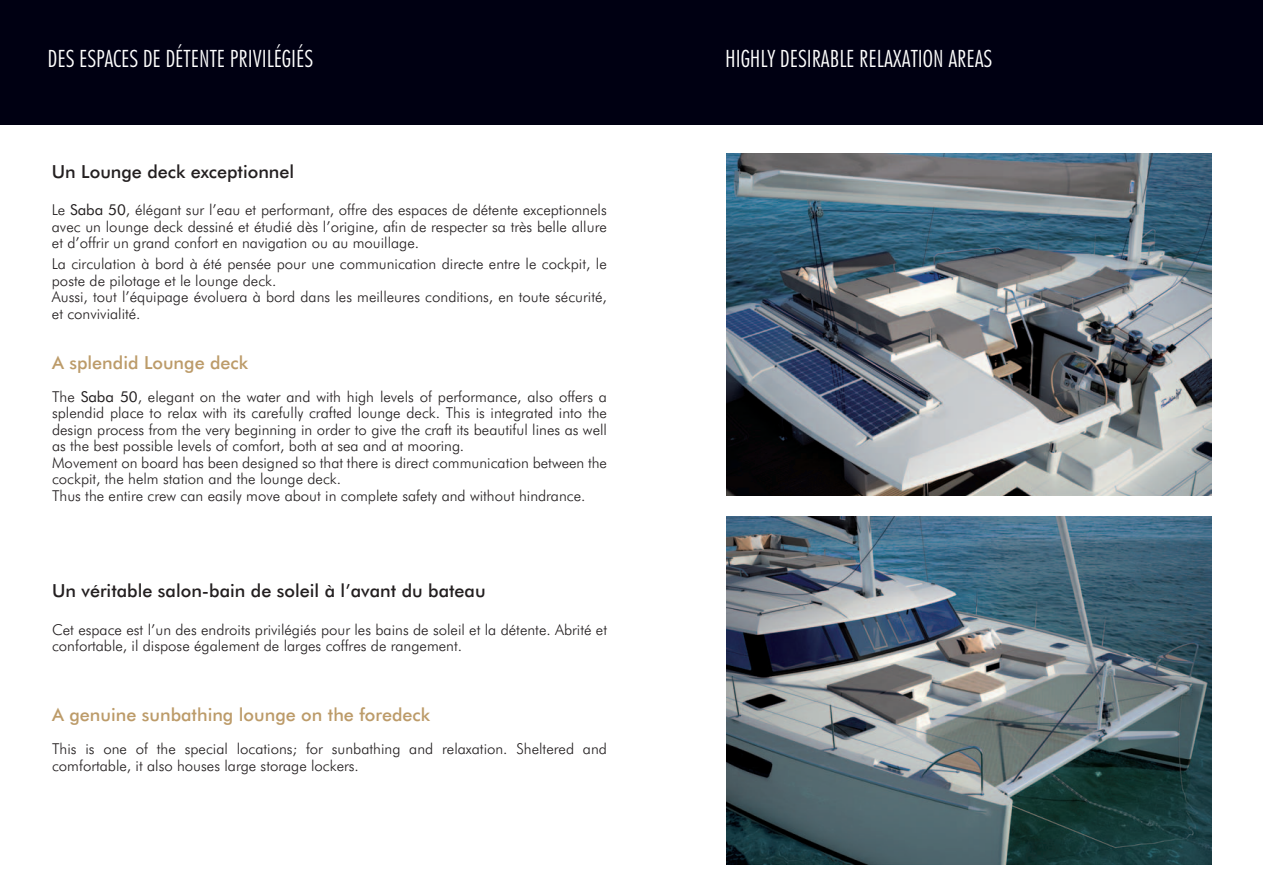
<style>
.page{position:relative;width:1263px;height:893px;background:#fff}
.page>*{position:absolute;margin:0;border:0;box-sizing:border-box;transform-origin:0 0}
.t1{font:300 condensed 24px "Futura BT";color:#fff}
.t2{font:500 18px "Futura BT";color:#231f20}
.t3{font:500 18px "Futura BT";color:#bc9b69}
.t4{font:300 15px/16.5px "Futura BT";color:#231f20}
.s1{font-weight:400}
</style>
<div class="page">
<div style="left:0;top:0;width:1263px;height:125px;background:#000012"></div>
<img style="left:726px;top:154px;width:485px;height:341px">
<img style="left:726px;top:517px;width:485px;height:348px">
<h1 class="t1" style="left:48px;top:44px;width:267px">DES ESPACES DE DÉTENTE PRIVILÉGIÉS</h1>
<h1 class="t1" style="left:725px;top:44px;width:269px">HIGHLY DESIRABLE RELAXATION AREAS</h1>
<p class="t2" style="left:52px;top:161px;width:244px">U n Lounge deck exceptionnel</p>
<p class="t4" style="left:52px;top:202px;width:556px;text-align:justify">Le <span class="s1">Saba 50</span>, élégant sur l’eau et performant, offre des espaces de détente exceptionnels avec un lounge deck dessiné et étudié dès l’origine, afin de respecter sa très belle allure et d’offrir un grand confort en navigation ou au mouillage.</p>
<p class="t4" style="left:52px;top:255px;width:556px">La circulation à bord à été pensée pour une communication directe entre le cockpit, le poste de pilotage et le lounge deck.<br>Aussi, tout l’équipage évoluera à bord dans les meilleures conditions, en toute sécurité, et convivialité.</p>
<p class="t3" style="left:52px;top:351px;width:197px">A splendid Lounge deck</p>
<p class="t4" style="left:52px;top:388px;width:556px">The <span class="s1">Saba 50</span>, elegant on the water and with high levels of performance, also offers a splendid place to relax with its carefully crafted lounge deck. This is integrated into the design process from the very beginning in order to give the craft its beautiful lines as well as the best possible levels of comfort, both at sea and at mooring.<br>Movement on board has been designed so that there is direct communication between the cockpit, the helm station and the lounge deck.<br>Thus the entire crew can easily move about in complete safety and without hindrance.</p>
<p class="t2" style="left:52px;top:580px;width:435px">U n véritable salon-bain de soleil à l’avant du bateau</p>
<p class="t4" style="left:52px;top:621px;width:556px">Cet espace est l’un des endroits privilégiés pour les bains de soleil et la détente. Abrité et confortable, il dispose également de larges coffres de rangement.</p>
<p class="t3" style="left:52px;top:704px;width:379px">A genuine sunbathing lounge on the foredeck</p>
<p class="t4" style="left:52px;top:741px;width:556px">This is one of the special locations; for sunbathing and relaxation. Sheltered and comfortable, it also houses large storage lockers.</p>
</div>
